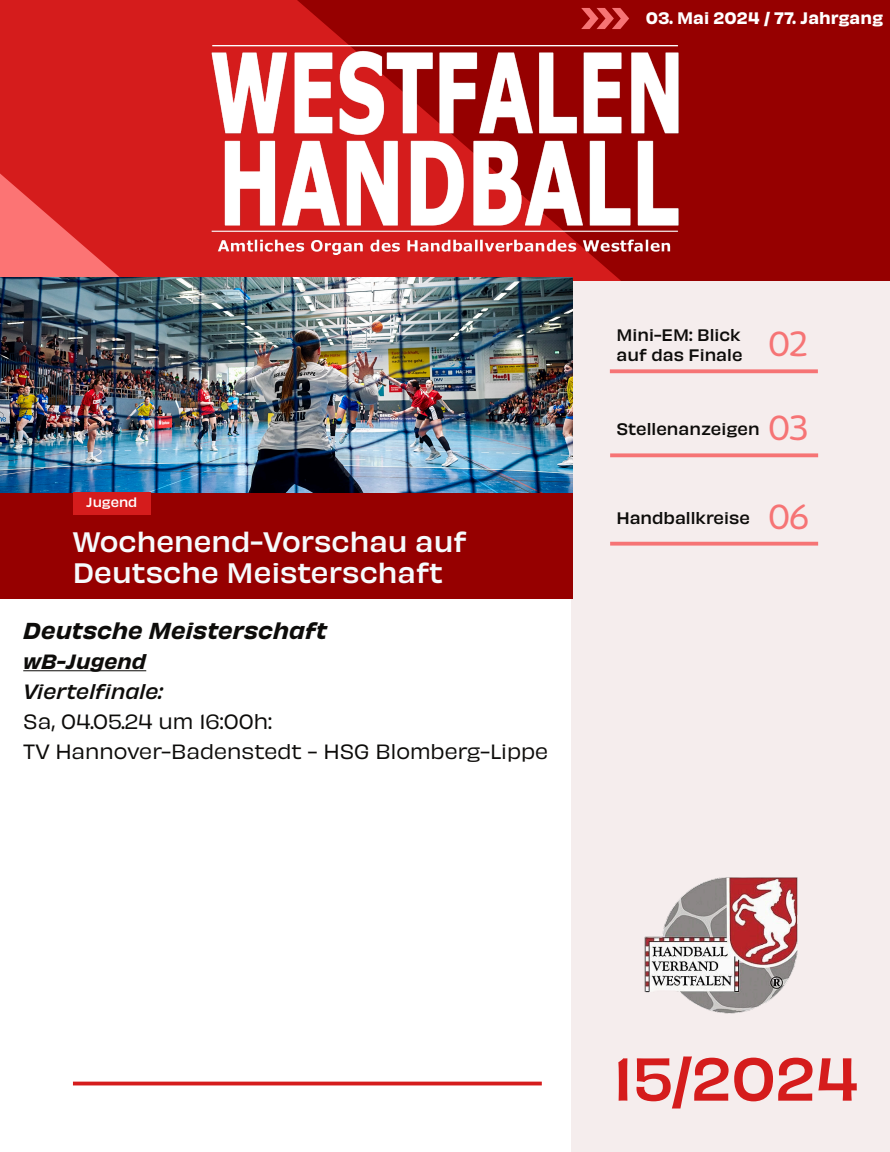
<style>
.page{position:relative;width:890px;height:1152px;background:#fff}
.page>*{position:absolute;margin:0;border:0;box-sizing:border-box;transform-origin:0 0}
.t1{font:500 56.4px "Obviously";color:#d51c1c}
.t2{font:34.8px "Chennai";color:#f67475}
.t3{font:500 26.4px/30.8px "Obviously";color:#f6fbfd}
.t4{font:italic 21.6px "Obviously Semi";color:#0d0c0a}
.t5{font:19.2px/30px "Obviously";color:#0d0c0a}
.t6{font:italic 500 19.2px "Obviously";color:#0d0c0a}
.t7{font:italic 19.2px "Obviously Semi";color:#0d0c0a}
.t8{font:500 15.6px/20.8px "Obviously";color:#0d0c0a}
.t9{font:15.6px "Obviously Semi";color:#fff}
.t10{font:500 12.4px "Obviously";color:#fff}
</style>
<div class="page">
<div style="left:0;top:0;width:890px;height:282px;background:#960000"></div>
<svg style="left:0;top:0;width:708px;height:356px;fill:#d51c1c"></svg>
<svg style="left:0;top:173px;width:164px;height:142px;background:#e33c3c"></svg>
<div style="left:572px;top:282px;width:318px;height:870px;background:#f5eded"></div>
<svg style="left:610px;top:369px;width:208px;height:4px"></svg>
<svg style="left:610px;top:453px;width:208px;height:4px"></svg>
<svg style="left:581px;top:8px;width:48px;height:21px"></svg>
<img style="left:212px;top:45px;width:466px;height:209px">
<img style="left:644px;top:877px;width:154px;height:137px">
<img style="left:1px;top:277px;width:571px;height:217px">
<div style="left:0;top:494px;width:572px;height:105px;background:#960000"></div>
<hr style="left:23px;top:670px;width:123px;height:1px;background:#0d0c0a">
<hr style="left:73px;top:1082px;width:469px;height:3px;background:#d51c1c">
<div style="left:73px;top:492px;width:78px;height:22px;background:#d51c1c"></div>
<svg style="left:610px;top:542px;width:208px;height:4px"></svg>
<p class="t9" style="left:646px;top:5px;width:239px">03. Mai 2024 / 77. Jahrgang</p>
<p class="t10" style="left:86px;top:493px;width:53px">Jugend</p>
<h3 class="t3" style="left:73px;top:524px;width:395px">Wochenend-Vorschau auf<br>Deutsche Meisterschaft</h3>
<p class="t4" style="left:23px;top:613px;width:305px">Deutsche Meisterschaft</p>
<p class="t7" style="left:23px;top:646px;width:124px">wB-Jugend</p>
<p class="t6" style="left:23px;top:677px;width:141px">Viertelfinale:</p>
<p class="t5" style="left:23px;top:705px;width:526px">Sa, 04.05.24 um 16:00h:<br>TV Hannover-Badenstedt - HSG Blomberg-Lippe</p>
<p class="t8" style="left:616px;top:323px;width:128px">Mini-EM: Blick auf das Finale</p>
<h2 class="t2" style="left:769px;top:323px;width:40px">02</h2>
<p class="t8" style="left:616px;top:417px;width:145px">Stellenanzeigen</p>
<h2 class="t2" style="left:769px;top:407px;width:41px">03</h2>
<p class="t8" style="left:616px;top:506px;width:135px">Handballkreise</p>
<h2 class="t2" style="left:769px;top:495px;width:42px">06</h2>
<h1 class="t1" style="left:613px;top:1035px;width:247px">15/2024</h1>
</div>
